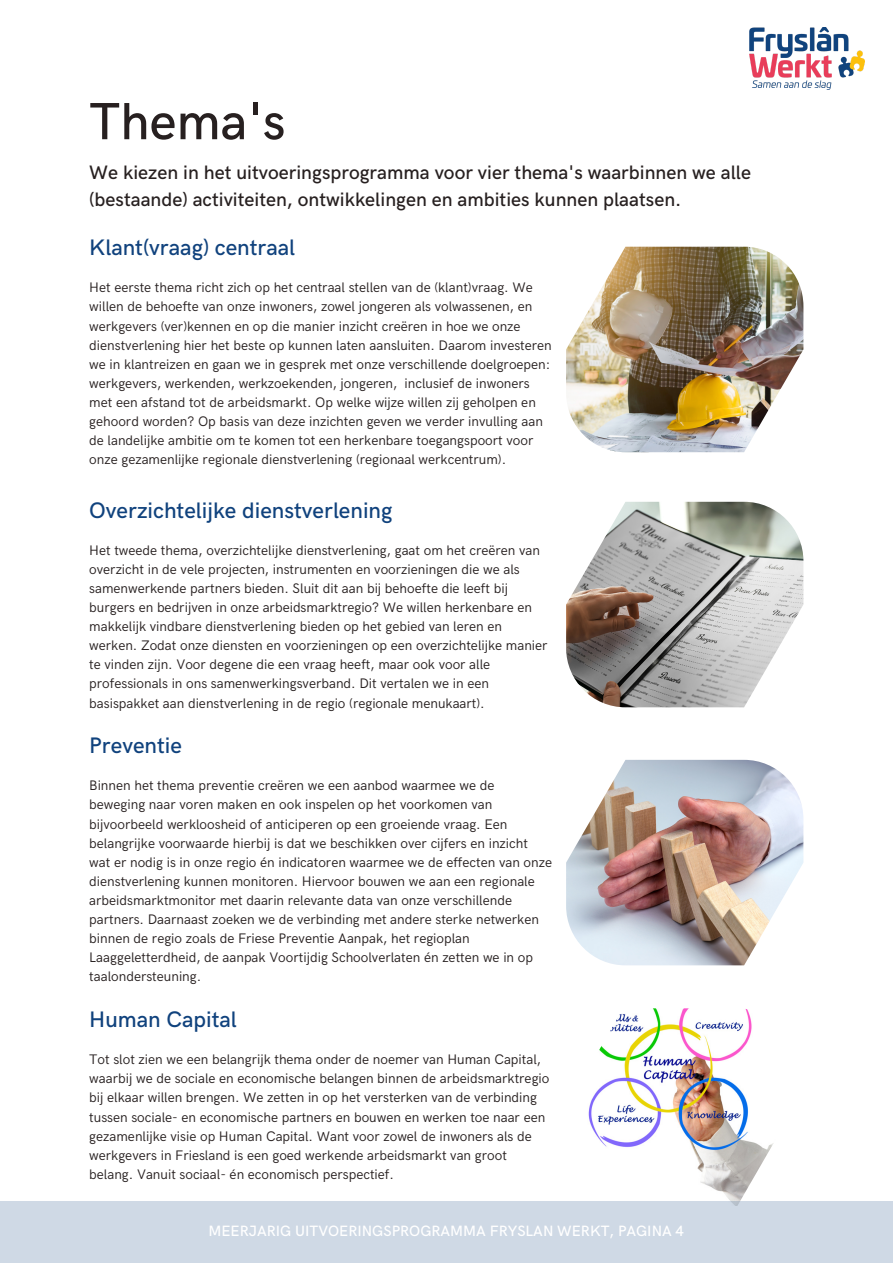
<style>
.page{position:relative;width:893px;height:1264px;background:#fff}
.page>*{position:absolute;margin:0;border:0;box-sizing:border-box;transform-origin:0 0}
.t1{font:500 52.5px "HK Grotesk";color:#272020}
.t2{font:500 22.5px "HK Grotesk";color:#10427d}
.t3{font:500 19.5px/27px "HK Grotesk";color:#272020}
.t4{font:500 15px "HK Grotesk";color:#fff}
.t5{font:13.8px/19px "HK Grotesk";color:#272020}
</style>
<div class="page">
<img style="left:588px;top:1008px;width:186px;height:193px">
<img style="left:566px;top:759px;width:237px;height:206px">
<div style="left:0;top:1201px;width:892px;height:61px;background:#cfd9e5"></div>
<img style="left:566px;top:502px;width:237px;height:205px">
<img style="left:566px;top:247px;width:237px;height:205px">
<img style="left:750px;top:28px;width:114px;height:62px">
<p class="t1" style="left:89px;top:92px;width:198px">Thema's</p>
<p class="t3" style="left:89px;top:159px;width:663px">We kiezen in het uitvoeringsprogramma voor vier thema's waarbinnen we alle (bestaande) activiteiten, ontwikkelingen en ambities kunnen plaatsen.</p>
<p class="t2" style="left:89px;top:235px;width:207px">Klant(vraag) centraal</p>
<p class="t5" style="left:89px;top:279px;width:464px">Het eerste thema richt zich op het centraal stellen van de (klant)vraag. We willen de behoefte van onze inwoners, zowel jongeren als volwassenen, en werkgevers (ver)kennen en op die manier inzicht creëren in hoe we onze dienstverlening hier het beste op kunnen laten aansluiten. Daarom investeren we in klantreizen en gaan we in gesprek met onze verschillende doelgroepen: werkgevers, werkenden, werkzoekenden, jongeren, inclusief de inwoners met een afstand tot de arbeidsmarkt. Op welke wijze willen zij geholpen en gehoord worden? Op basis van deze inzichten geven we verder invulling aan de landelijke ambitie om te komen tot een herkenbare toegangspoort voor onze gezamenlijke regionale dienstverlening (regionaal werkcentrum).</p>
<p class="t2" style="left:89px;top:497px;width:305px">Overzichtelijke dienstverlening</p>
<p class="t5" style="left:89px;top:541px;width:460px">Het tweede thema, overzichtelijke dienstverlening, gaat om het creëren van overzicht in de vele projecten, instrumenten en voorzieningen die we als samenwerkende partners bieden. Sluit dit aan bij behoefte die leeft bij burgers en bedrijven in onze arbeidsmarktregio? We willen herkenbare en makkelijk vindbare dienstverlening bieden op het gebied van leren en werken. Zodat onze diensten en voorzieningen op een overzichtelijke manier te vinden zijn. Voor degene die een vraag heeft, maar ook voor alle professionals in ons samenwerkingsverband. Dit vertalen we in een basispakket aan dienstverlening in de regio (regionale menukaart).</p>
<p class="t2" style="left:89px;top:733px;width:94px">Preventie</p>
<p class="t5" style="left:89px;top:776px;width:464px">Binnen het thema preventie creëren we een aanbod waarmee we de beweging naar voren maken en ook inspelen op het voorkomen van bijvoorbeeld werkloosheid of anticiperen op een groeiende vraag. Een belangrijke voorwaarde hierbij is dat we beschikken over cijfers en inzicht wat er nodig is in onze regio én indicatoren waarmee we de effecten van onze dienstverlening kunnen monitoren. Hiervoor bouwen we aan een regionale arbeidsmarktmonitor met daarin relevante data van onze verschillende partners. Daarnaast zoeken we de verbinding met andere sterke netwerken binnen de regio zoals de Friese Preventie Aanpak, het regioplan Laaggeletterdheid, de aanpak Voortijdig Schoolverlaten én zetten we in op taalondersteuning.</p>
<p class="t2" style="left:89px;top:1006px;width:149px">Human Capital</p>
<p class="t5" style="left:89px;top:1050px;width:461px">Tot slot zien we een belangrijk thema onder de noemer van Human Capital, waarbij we de sociale en economische belangen binnen de arbeidsmarktregio bij elkaar willen brengen. We zetten in op het versterken van de verbinding tussen sociale- en economische partners en bouwen en werken toe naar een gezamenlijke visie op Human Capital. Want voor zowel de inwoners als de werkgevers in Friesland is een goed werkende arbeidsmarkt van groot belang. Vanuit sociaal- én economisch perspectief.</p>
<p class="t4" style="left:208px;top:1222px;width:477px">MEERJARIG UITVOERINGSPROGRAMMA FRYSLAN WERKT, PAGINA 4</p>
</div>
